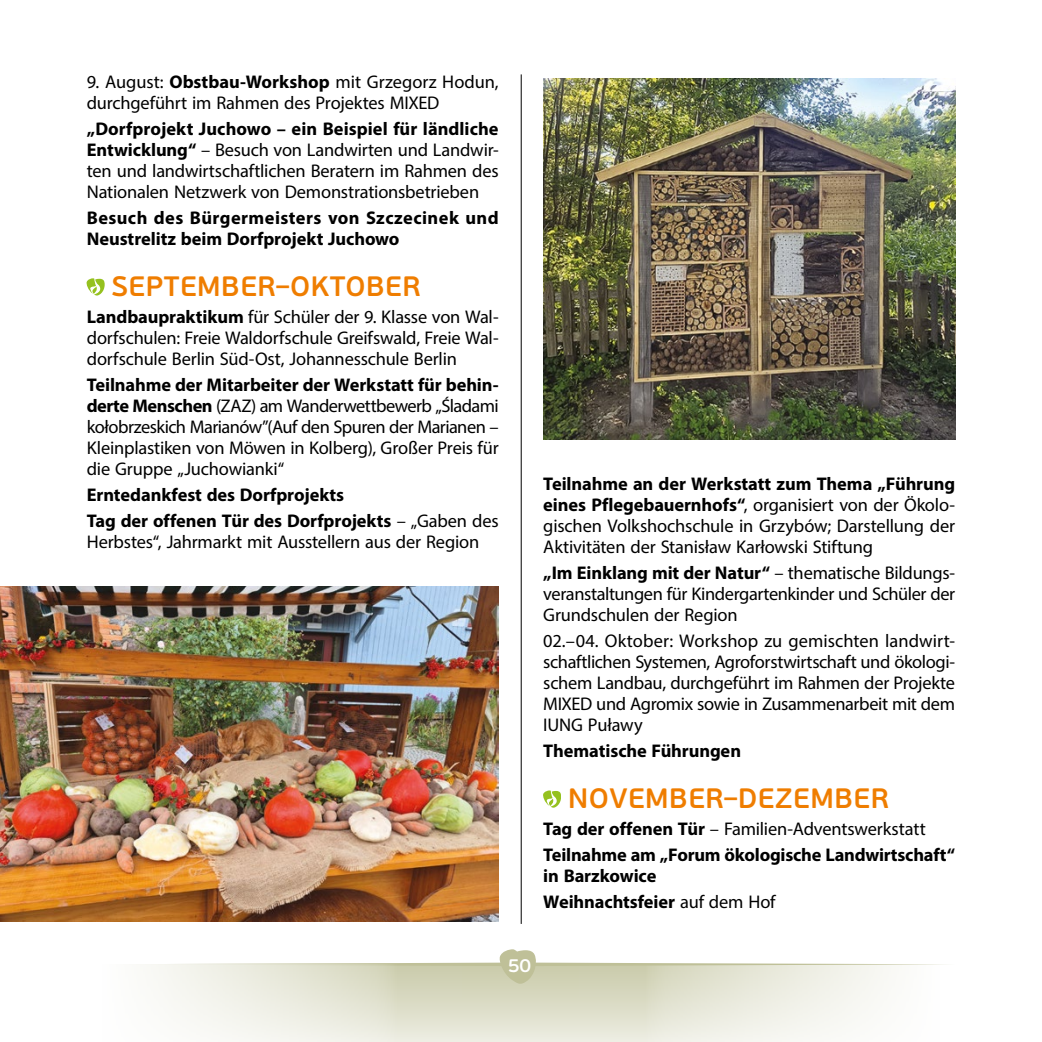
<style>
.page{position:relative;width:1042px;height:1042px;background:#fff}
.page>*{position:absolute;margin:0;border:0;box-sizing:border-box;transform-origin:0 0}
.t1{font:600 28px "PF Beau Sans Pro";letter-spacing:.02em;color:#ef7d00}
.t2{font:600 18.9px "PF Beau Sans Pro";color:#fff}
.t3{font:18.38px/21px "Myriad Pro";letter-spacing:-.01em;color:#000;text-align:justify}
.t4{font:700 18.38px/25.9px "Myriad Pro";letter-spacing:-.005em;color:#000}
.t5{font:700 18.38px/21px "Myriad Pro";letter-spacing:.015em;color:#000}
.s1{font-weight:700}
.s2{font-weight:400}
</style>
<div class="page">
<svg style="left:462px;top:983px;width:117px;height:59px;background:#dfdfcc"></svg>
<svg style="left:579px;top:983px;width:305px;height:59px"></svg>
<svg style="left:190px;top:949px;width:753px;height:34px"></svg>
<svg style="left:145px;top:964px;width:317px;height:78px"></svg>
<svg style="left:87px;top:278px;width:17px;height:17px"></svg>
<hr style="left:521px;top:74px;width:1px;height:850px;background:#000">
<svg style="left:543px;top:790px;width:18px;height:17px"></svg>
<img style="left:0;top:586px;width:499px;height:335px">
<img style="left:544px;top:78px;width:411px;height:361px">
<p class="t3" style="left:87px;top:71px;width:413px">9. August: <span class="s1">Obstbau-Workshop</span> mit Grzegorz Hodun, durchgeführt im Rahmen des Projektes MIXED</p>
<p class="t3" style="left:87px;top:118px;width:413px"><span class="s1">„Dorfprojekt Juchowo – ein Beispiel für ländliche Entwicklung“</span> – Besuch von Landwirten und Landwir&shy;ten und landwirtschaftlichen Beratern im Rahmen des Nationalen Netzwerk von Demonstrationsbetrieben</p>
<p class="t5" style="left:87px;top:207px;width:413px">Besuch des Bürgermeisters von Szczecinek und<br>Neustrelitz beim Dorfprojekt Juchowo</p>
<h1 class="t1" style="left:112px;top:269px;width:310px">SEPTEMBER–OKTOBER</h1>
<p class="t3" style="left:87px;top:306px;width:413px"><span class="s1">Landbaupraktikum</span> für Schüler der 9. Klasse von Wal&shy;dorfschulen: Freie Waldorfschule Greifswald, Freie Wal&shy;dorfschule Berlin Süd-Ost, Johannesschule Berlin</p>
<p class="t3" style="left:87px;top:374px;width:413px"><span class="s1">Teilnahme der Mitarbeiter der Werkstatt für behin&shy;derte Menschen</span> (ZAZ) am Wanderwettbewerb „Śladami kołobrzeskich Marianów”(Auf den Spuren der Marianen – Kleinplastiken von Möwen in Kolberg), Großer Preis für die Gruppe „Juchowianki“</p>
<p class="t4" style="left:87px;top:481px;width:413px">Erntedankfest des Dorfprojekts<br>Tag der offenen Tür des Dorfprojekts <span class="s2">– „Gaben des</span></p>
<p class="t3" style="left:87px;top:531px;width:394px">Herbstes“, Jahrmarkt mit Ausstellern aus der Region</p>
<p class="t3" style="left:543px;top:473px;width:413px"><span class="s1">Teilnahme an der Werkstatt zum Thema „Führung eines Pflegebauernhofs“</span>, organisiert von der Ökolo&shy;gischen Volkshochschule in Grzybów; Darstellung der Aktivitäten der Stanisław Karłowski Stiftung</p>
<p class="t3" style="left:543px;top:562px;width:413px"><span class="s1">„Im Einklang mit der Natur“</span> – thematische Bildungs&shy;veranstaltungen für Kindergartenkinder und Schüler der Grundschulen der Region</p>
<p class="t3" style="left:543px;top:630px;width:413px">02.–04. Oktober: Workshop zu gemischten landwirt&shy;schaftlichen Systemen, Agroforstwirtschaft und ökologi&shy;schem Landbau, durchgeführt im Rahmen der Projekte MIXED und Agromix sowie in Zusammenarbeit mit dem IUNG Puławy</p>
<p class="t4" style="left:543px;top:737px;width:199px">Thematische Führungen</p>
<h1 class="t1" style="left:568px;top:781px;width:322px">NOVEMBER–DEZEMBER</h1>
<p class="t4" style="left:543px;top:815px;width:413px">Tag der offenen Tür <span class="s2">– Familien-Adventswerkstatt<br></span>Teilnahme am „Forum ökologische Landwirtschaft“</p>
<p class="t4" style="left:543px;top:862px;width:234px">in Barzkowice<br>Weihnachtsfeier <span class="s2">auf dem Hof</span></p>
<p class="t2" style="left:508px;top:954px;width:24px">50</p>
</div>
